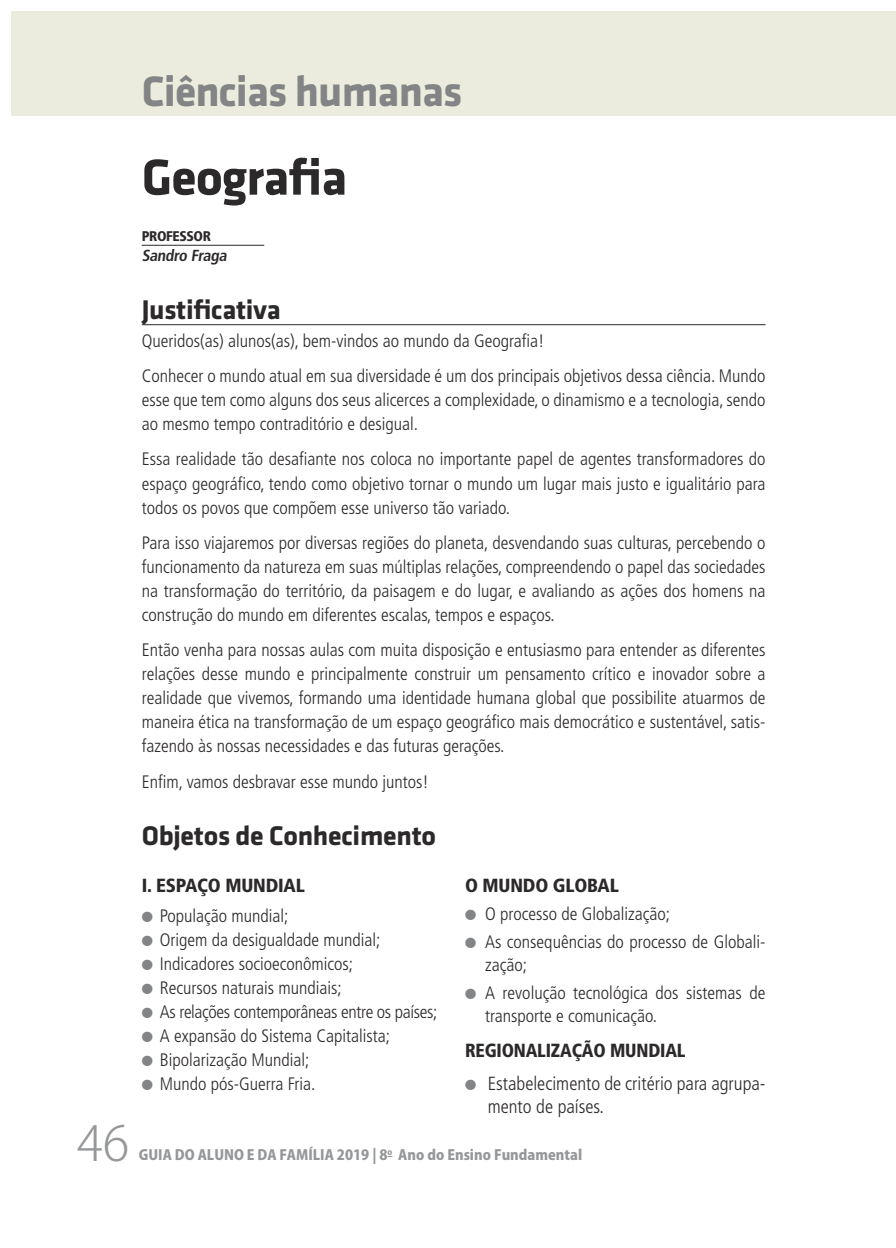
<style>
.page{position:relative;width:896px;height:1248px;background:#fff}
.page>*{position:absolute;margin:0;border:0;box-sizing:border-box;transform-origin:0 0}
.t1{font:700 52.4px "Klavika";letter-spacing:-.02em;color:#2c292a}
.t2{font:300 48px "Koz Go Pro";color:#959799}
.t3{font:700 44px "Klavika";letter-spacing:-.02em;color:#828486}
.t4{font:700 28px "Klavika";letter-spacing:-.01em;color:#2c292a}
.t5{font:300 condensed 19px/33.8px "Frutiger";color:#2c292a}
.t6{font:900 condensed 19px "Frutiger";letter-spacing:-.01em;color:#2c292a}
.t7{font:300 condensed 18px/24px "Frutiger";color:#2c292a}
.t8{font:700 condensed 16px "Frutiger";color:#2c292a}
.t9{font:800 14px "Koz Go Pro";color:#959799}
.t10{font:900 condensed 14px "Frutiger";letter-spacing:-.03em;color:#2c292a}
.s1{font-family:"Monotype Sorts";font-weight:400;font-stretch:normal;font-size:14px;color:#828486}
.s2{font-weight:900}
</style>
<div class="page">
<div style="left:11px;top:11px;width:856px;height:105px;background:#ebecdd"></div>
<div style="left:867px;top:11px;width:29px;height:105px;background:#ebecdd"></div>
<hr style="left:142px;top:324px;width:623px;height:1px;background:#2c292a">
<hr style="left:142px;top:245px;width:122px;height:1px;background:#2c292a">
<h3 class="t3" style="left:142px;top:67px;width:322px">Ciências humanas</h3>
<h1 class="t1" style="left:142px;top:149px;width:207px">Geografia</h1>
<p class="t10" style="left:142px;top:230px;width:71px">PROFESSOR</p>
<p class="t8" style="left:142px;top:249px;width:89px">Sandro Fraga</p>
<h3 class="t4" style="left:142px;top:294px;width:141px">Justificativa</h3>
<p class="t7" style="left:142px;top:324px;width:625px;line-height:35.4px">Queridos(as) alunos(as), bem-vindos ao mundo da Geografia!<br>Conhecer o mundo atual em sua diversidade é um dos principais objetivos dessa ciência. Mundo</p>
<p class="t7" style="left:142px;top:389px;width:625px">esse que tem como alguns dos seus alicerces a complexidade, o dinamismo e a tecnologia, sendo ao mesmo tempo contraditório e desigual.</p>
<p class="t7" style="left:142px;top:449px;width:625px;text-align:justify">Essa realidade tão desafiante nos coloca no importante papel de agentes transformadores do espaço geográfico, tendo como objetivo tornar o mundo um lugar mais justo e igualitário para todos os povos que compõem esse universo tão variado.</p>
<p class="t7" style="left:142px;top:532px;width:625px;text-align:justify">Para isso viajaremos por diversas regiões do planeta, desvendando suas culturas, percebendo o funcionamento da natureza em suas múltiplas relações, compreendendo o papel das sociedades na transformação do território, da paisagem e do lugar, e avaliando as ações dos homens na construção do mundo em diferentes escalas, tempos e espaços.</p>
<p class="t7" style="left:142px;top:639px;width:625px;text-align:justify">Então venha para nossas aulas com muita disposição e entusiasmo para entender as diferentes relações desse mundo e principalmente construir um pensamento crítico e inovador sobre a realidade que vivemos, formando uma identidade humana global que possibilite atuarmos de maneira ética na transformação de um espaço geográfico mais democrático e sustentável, satis&shy;fazendo às nossas necessidades e das futuras gerações.</p>
<p class="t7" style="left:142px;top:771px;width:289px">Enfim, vamos desbravar esse mundo juntos!</p>
<h2 class="t2" style="left:77px;top:1111px;width:54px">46</h2>
<h3 class="t4" style="left:142px;top:820px;width:296px">Objetos de Conhecimento</h3>
<p class="t6" style="left:142px;top:877px;width:165px">I. ESPAÇO MUNDIAL</p>
<p class="t7" style="left:142px;top:905px;width:297px"><span class="s1">l</span> População mundial;<br><span class="s1">l</span> Origem da desigualdade mundial;<br><span class="s1">l</span> Indicadores socioeconômicos;<br><span class="s1">l</span> Recursos naturais mundiais;<br><span class="s1">l</span> As relações contemporâneas entre os países; <span class="s1">l</span> A expansão do Sistema Capitalista;<br><span class="s1">l</span> Bipolarização Mundial;<br><span class="s1">l</span> Mundo pós-Guerra Fria.</p>
<p class="t6" style="left:465px;top:877px;width:155px">O MUNDO GLOBAL</p>
<p class="t7" style="left:465px;top:901px;width:302px;line-height:28px"><span class="s1">l</span> O processo de Globalização;<br><span class="s1">l</span> As consequências do processo de Globali-</p>
<p class="t7" style="left:465px;top:952px;width:302px;line-height:28px;text-indent:20px">zação;<br><span class="s1">l</span> A revolução tecnológica dos sistemas de</p>
<p class="t7" style="left:485px;top:1005px;width:174px">transporte e comunicação.</p>
<p class="t5" style="left:465px;top:1034px;width:302px"><span class="s2">REGIONALIZAÇÃO MUNDIAL<br></span><span class="s1">l</span> Estabelecimento de critério para agrupa-</p>
<p class="t5" style="left:488px;top:1091px;width:118px">mento de países.</p>
<p class="t9" style="left:139px;top:1145px;width:445px">GUIA DO ALUNO E DA FAMÍLIA 2019 | 8<sup>o</sup> Ano do Ensino Fundamental</p>
</div>
